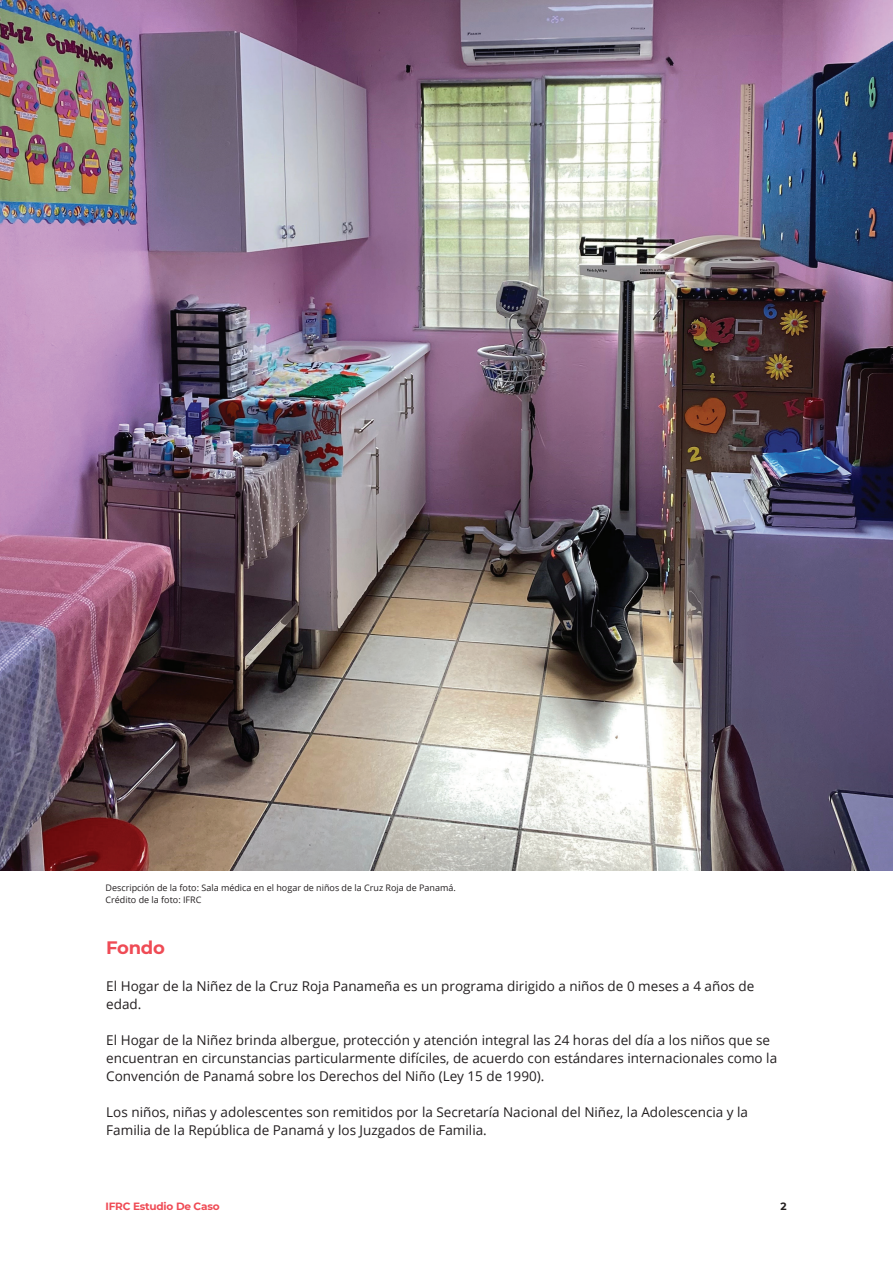
<style>
.page{position:relative;width:893px;height:1263px;background:#fff}
.page>*{position:absolute;margin:0;border:0;box-sizing:border-box;transform-origin:0 0}
.t1{font:700 18px "Montserrat";letter-spacing:-.02em;color:#ef4b55}
.t2{font:13.5px/18px "Open Sans";color:#231f20}
.t3{font:700 10.5px "Montserrat";letter-spacing:-.02em;color:#ef4b55}
.t4{font:700 10.5px "Montserrat";color:#231f20}
.t5{font:9px/12px "Open Sans";color:#231f20}
</style>
<div class="page">
<img style="left:0;top:0;width:893px;height:870px">
<p class="t5" style="left:106px;top:881px;width:352px">Descripción de la foto: Sala médica en el hogar de niños de la Cruz Roja de Panamá.<br>Crédito de la foto: IFRC</p>
<h1 class="t1" style="left:106px;top:935px;width:60px">Fondo</h1>
<p class="t2" style="left:106px;top:976px;width:649px">El Hogar de la Niñez de la Cruz Roja Panameña es un programa dirigido a niños de 0 meses a 4 años de edad.</p>
<p class="t2" style="left:106px;top:1031px;width:672px">El Hogar de la Niñez brinda albergue, protección y atención integral las 24 horas del día a los niños que se encuentran en circunstancias particularmente difíciles, de acuerdo con estándares internacionales como la<br>Convención de Panamá sobre los Derechos del Niño (Ley 15 de 1990).</p>
<p class="t2" style="left:106px;top:1103px;width:643px">Los niños, niñas y adolescentes son remitidos por la Secretaría Nacional del Niñez, la Adolescencia y la<br>Familia de la República de Panamá y los Juzgados de Familia.</p>
<p class="t3" style="left:106px;top:1198px;width:116px">IFRC Estudio De Caso</p>
<p class="t4" style="left:780px;top:1198px;width:8px">2</p>
</div>
